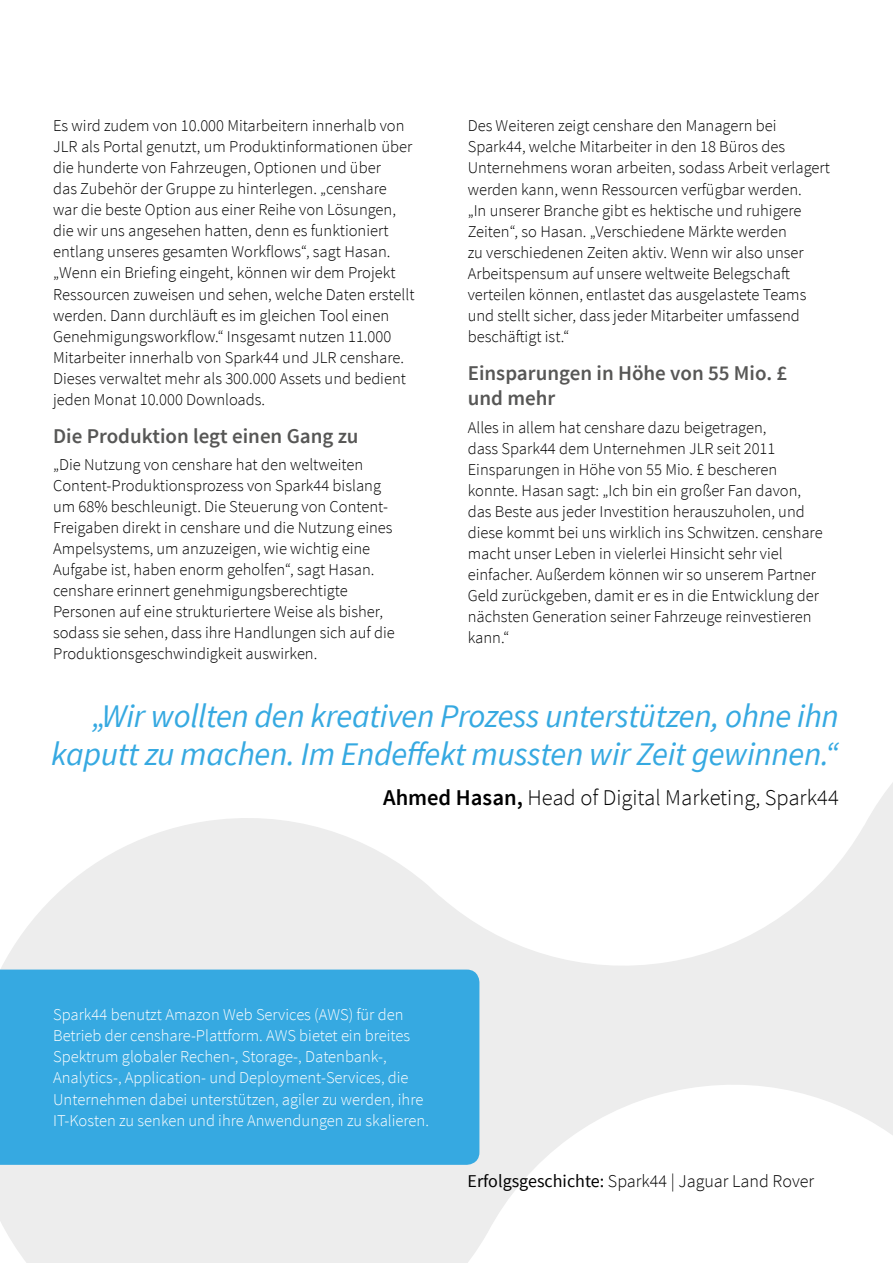
<style>
.page{position:relative;width:893px;height:1263px;background:#fff}
.page>*{position:absolute;margin:0;border:0;box-sizing:border-box;transform-origin:0 0}
.t1{font:italic 33px/37.5px "Source Sans Pro";letter-spacing:-.01em;color:#36a9e1;text-align:right}
.t2{font:300 22.5px "Source Sans Pro";color:#000}
.t3{font:600 21px/25.5px "Source Sans Pro";color:#575756}
.t4{font:300 18px "Source Sans Pro";color:#000}
.t5{font:300 16.5px/21px "Source Sans Pro";color:#000}
.t6{font:300 16.5px/21px "Source Sans Pro";color:#fff}
.s1{font-weight:600}
.s2{font-weight:400}
</style>
<div class="page">
<svg style="left:0;top:783px;width:893px;height:480px;fill:#ededed"></svg>
<div style="left:0;top:969px;width:479px;height:196px;background:#36a9e1"></div>
<p class="t5" style="left:53px;top:116px;width:363px">Es wird zudem von 10.000 Mitarbeitern innerhalb von JLR als Portal genutzt, um Produktinformationen über die hunderte von Fahrzeugen, Optionen und über<br>das Zubehör der Gruppe zu hinterlegen. „censhare war die beste Option aus einer Reihe von Lösungen, die wir uns angesehen hatten, denn es funktioniert entlang unseres gesamten Workflows“, sagt Hasan. „Wenn ein Briefing eingeht, können wir dem Projekt Ressourcen zuweisen und sehen, welche Daten erstellt werden. Dann durchläuft es im gleichen Tool einen Genehmigungsworkflow.“ Insgesamt nutzen 11.000<br>Mitarbeiter innerhalb von Spark44 und JLR censhare.<br>Dieses verwaltet mehr als 300.000 Assets und bedient jeden Monat 10.000 Downloads.</p>
<p class="t3" style="left:53px;top:424px;width:307px">Die Produktion legt einen Gang zu</p>
<p class="t5" style="left:53px;top:454px;width:343px">„Die Nutzung von censhare hat den weltweiten Content-Produktionsprozess von Spark44 bislang um 68% beschleunigt. Die Steuerung von Content-Freigaben direkt in censhare und die Nutzung eines Ampelsystems, um anzuzeigen, wie wichtig eine Aufgabe ist, haben enorm geholfen“, sagt Hasan. censhare erinnert genehmigungsberechtigte Personen auf eine strukturiertere Weise als bisher, sodass sie sehen, dass ihre Handlungen sich auf die Produktionsgeschwindigkeit auswirken.</p>
<p class="t5" style="left:468px;top:116px;width:364px">Des Weiteren zeigt censhare den Managern bei Spark44, welche Mitarbeiter in den 18 Büros des Unternehmens woran arbeiten, sodass Arbeit verlagert werden kann, wenn Ressourcen verfügbar werden.<br>„In unserer Branche gibt es hektische und ruhigere Zeiten“, so Hasan. „Verschiedene Märkte werden<br>zu verschiedenen Zeiten aktiv. Wenn wir also unser Arbeitspensum auf unsere weltweite Belegschaft verteilen können, entlastet das ausgelastete Teams und stellt sicher, dass jeder Mitarbeiter umfassend beschäftigt ist.“</p>
<p class="t3" style="left:468px;top:361px;width:321px">Einsparungen in Höhe von 55 Mio. £ und mehr</p>
<p class="t5" style="left:468px;top:417px;width:356px">Alles in allem hat censhare dazu beigetragen,<br>dass Spark44 dem Unternehmen JLR seit 2011<br>Einsparungen in Höhe von 55 Mio. £ bescheren konnte. Hasan sagt: „Ich bin ein großer Fan davon, das Beste aus jeder Investition herauszuholen, und diese kommt bei uns wirklich ins Schwitzen. censhare macht unser Leben in vielerlei Hinsicht sehr viel einfacher. Außerdem können wir so unserem Partner Geld zurückgeben, damit er es in die Entwicklung der nächsten Generation seiner Fahrzeuge reinvestieren kann.“</p>
<h1 class="t1" style="left:51px;top:697px;width:789px">„Wir wollten den kreativen Prozess unterstützen, ohne ihn kaputt zu machen. Im Endeffekt mussten wir Zeit gewinnen.“</h1>
<h2 class="t2" style="left:383px;top:783px;width:457px"><span class="s1">Ahmed Hasan,</span> Head of Digital Marketing, Spark44</h2>
<p class="t6" style="left:53px;top:1004px;width:377px">Spark44 benutzt Amazon Web Services (AWS) für den Betrieb der censhare-Plattform. AWS bietet ein breites Spektrum globaler Rechen-, Storage-, Datenbank-, Analytics-, Application- und Deployment-Services, die Unternehmen dabei unterstützen, agiler zu werden, ihre IT-Kosten zu senken und ihre Anwendungen zu skalieren.</p>
<p class="t4" style="left:467px;top:1170px;width:348px"><span class="s2">Erfolgsgeschichte:</span> Spark44 | Jaguar Land Rover</p>
</div>
